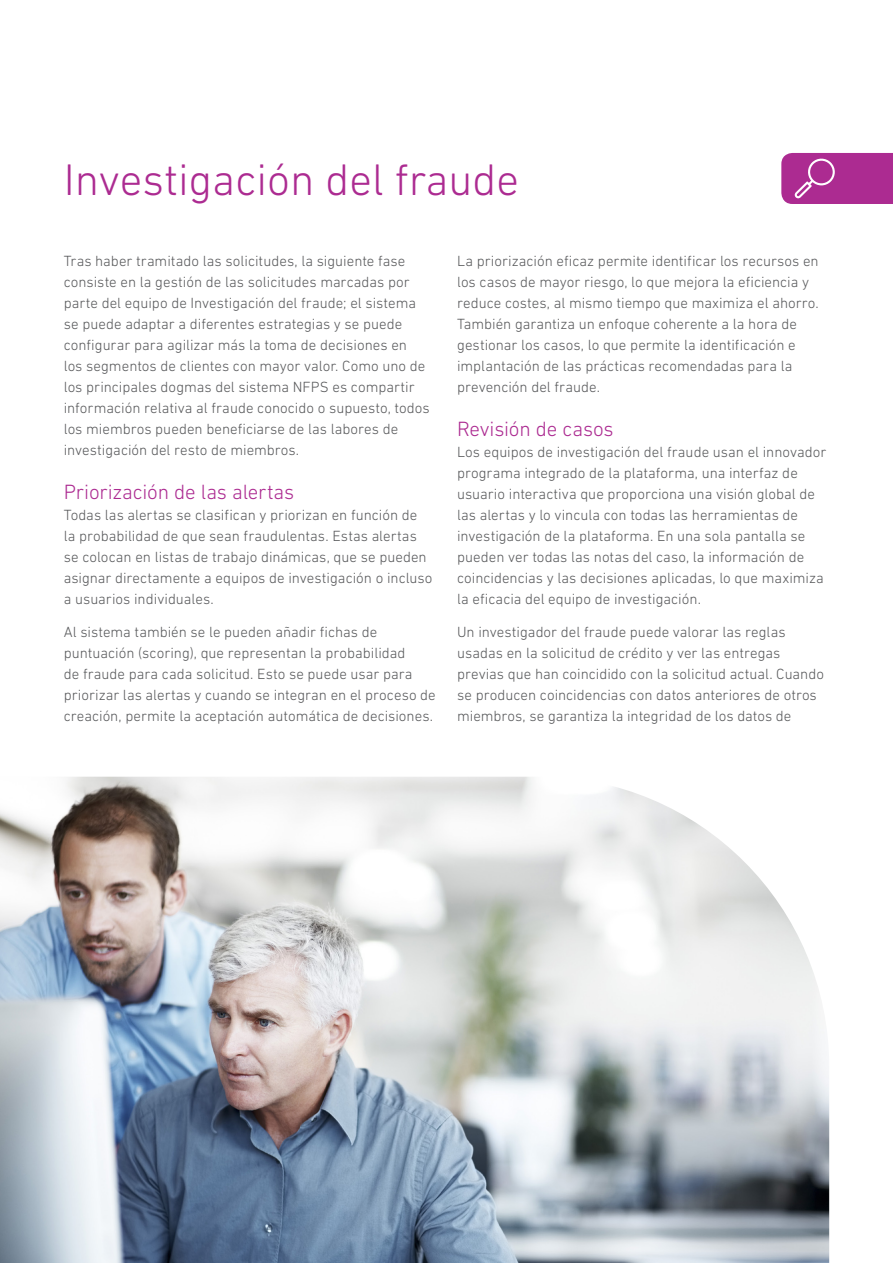
<style>
.page{position:relative;width:893px;height:1263px;background:#fff}
.page>*{position:absolute;margin:0;border:0;box-sizing:border-box;transform-origin:0 0}
.Title_heading_30_32{font:300 45px "DIN Next W1 G";color:#ac2b91}
.Headline_14_16{font:300 21px "DIN Next W1 G";letter-spacing:-.01em;color:#ac2b91}
.Body_text_10_14{font:300 15px/21px "DIN Next W1 G";color:#57585a}
</style>
<div class="page">
<svg style="left:781px;top:153px;width:112px;height:51px;background:#b03797"></svg>
<img style="left:0;top:777px;width:829px;height:486px">
<p class="Title_heading_30_32" style="left:64px;top:154px;width:457px">Investigación del fraude</p>
<p class="Body_text_10_14" style="left:64px;top:250px;width:368px">Tras haber tramitado las solicitudes, la siguiente fase consiste en la gestión de las solicitudes marcadas por parte del equipo de Investigación del fraude; el sistema se puede adaptar a diferentes estrategias y se puede configurar para agilizar más la toma de decisiones en<br>los segmentos de clientes con mayor valor. Como uno de los principales dogmas del sistema NFPS es compartir información relativa al fraude conocido o supuesto, todos los miembros pueden beneficiarse de las labores de investigación del resto de miembros.</p>
<p class="Headline_14_16" style="left:64px;top:479px;width:232px">Priorización de las alertas</p>
<p class="Body_text_10_14" style="left:64px;top:504px;width:370px">Todas las alertas se clasifican y priorizan en función de la probabilidad de que sean fraudulentas. Estas alertas se colocan en listas de trabajo dinámicas, que se pueden asignar directamente a equipos de investigación o incluso a usuarios individuales.</p>
<p class="Body_text_10_14" style="left:64px;top:622px;width:374px">Al sistema también se le pueden añadir fichas de puntuación (scoring), que representan la probabilidad<br>de fraude para cada solicitud. Esto se puede usar para priorizar las alertas y cuando se integran en el proceso de creación, permite la aceptación automática de decisiones.</p>
<p class="Body_text_10_14" style="left:457px;top:250px;width:363px">La priorización eficaz permite identificar los recursos en los casos de mayor riesgo, lo que mejora la eficiencia y reduce costes, al mismo tiempo que maximiza el ahorro.<br>También garantiza un enfoque coherente a la hora de gestionar los casos, lo que permite la identificación e implantación de las prácticas recomendadas para la prevención del fraude.</p>
<p class="Headline_14_16" style="left:457px;top:416px;width:158px">Revisión de casos</p>
<p class="Body_text_10_14" style="left:457px;top:441px;width:371px">Los equipos de investigación del fraude usan el innovador programa integrado de la plataforma, una interfaz de usuario interactiva que proporciona una visión global de las alertas y lo vincula con todas las herramientas de investigación de la plataforma. En una sola pantalla se pueden ver todas las notas del caso, la información de coincidencias y las decisiones aplicadas, lo que maximiza la eficacia del equipo de investigación.</p>
<p class="Body_text_10_14" style="left:457px;top:622px;width:368px">Un investigador del fraude puede valorar las reglas usadas en la solicitud de crédito y ver las entregas previas que han coincidido con la solicitud actual. Cuando se producen coincidencias con datos anteriores de otros miembros, se garantiza la integridad de los datos de</p>
</div>
